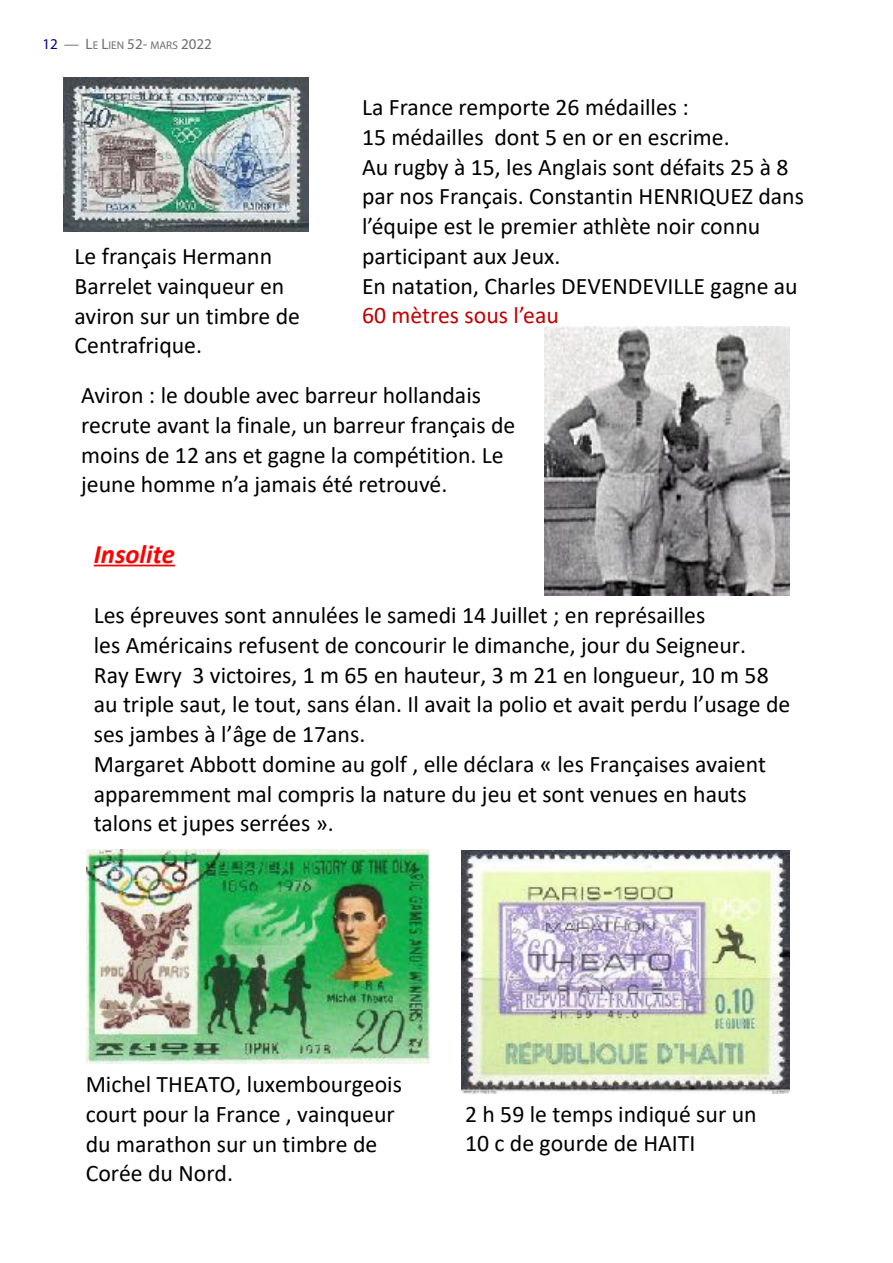
<style>
.page{position:relative;width:893px;height:1263px;background:#fff}
.page>*{position:absolute;margin:0;border:0;box-sizing:border-box;transform-origin:0 0}
.t1{font:italic 700 26.7px "Calibri";color:#f00}
.t2{font:23.7px/29.7px "Calibri";color:#000}
.t3{font:15px "Myriad Pro";color:#6c6d70}
.s1{color:#000080}
.s2{font-size:11.25px}
.s3{color:#c00000}
</style>
<div class="page">
<hr style="left:94px;top:565px;width:81px;height:1px;background:#f00">
<img style="left:64px;top:77px;width:244px;height:154px">
<img style="left:544px;top:326px;width:245px;height:269px">
<img style="left:87px;top:849px;width:342px;height:215px">
<img style="left:462px;top:851px;width:327px;height:242px">
<p class="t3" style="left:43px;top:35px;width:171px"><span class="s1">12</span> — L<span class="s2">E</span> L<span class="s2">IEN</span> 52- <span class="s2">MARS</span> 2022</p>
<p class="t2" style="left:362px;top:92px;width:443px">La France remporte 26 médailles :<br>15 médailles dont 5 en or en escrime.<br>Au rugby à 15, les Anglais sont défaits 25 à 8 par nos Français. Constantin HENRIQUEZ dans l’équipe est le premier athlète noir connu participant aux Jeux.<br>En natation, Charles DEVENDEVILLE gagne au <span class="s3">60 mètres sous l’eau</span></p>
<p class="t2" style="left:75px;top:241px;width:227px">Le français Hermann<br>Barrelet vainqueur en aviron sur un timbre de<br>Centrafrique.</p>
<p class="t2" style="left:81px;top:380px;width:436px">Aviron : le double avec barreur hollandais recrute avant la finale, un barreur français de moins de 12 ans et gagne la compétition. Le jeune homme n’a jamais été retrouvé.</p>
<p class="t1" style="left:94px;top:535px;width:83px">Insolite</p>
<p class="t2" style="left:94px;top:600px;width:698px">Les épreuves sont annulées le samedi 14 Juillet ; en représailles<br>les Américains refusent de concourir le dimanche, jour du Seigneur.<br>Ray Ewry 3 victoires, 1 m 65 en hauteur, 3 m 21 en longueur, 10 m 58 au triple saut, le tout, sans élan. Il avait la polio et avait perdu l’usage de ses jambes à l’âge de 17ans.<br>Margaret Abbott domine au golf , elle déclara « les Françaises avaient apparemment mal compris la nature du jeu et sont venues en hauts talons et jupes serrées ».</p>
<p class="t2" style="left:86px;top:1069px;width:318px">Michel THEATO, luxembourgeois court pour la France , vainqueur du marathon sur un timbre de<br>Corée du Nord.</p>
<p class="t2" style="left:465px;top:1098px;width:293px">2 h 59 le temps indiqué sur un<br>10 c de gourde de HAITI</p>
</div>
